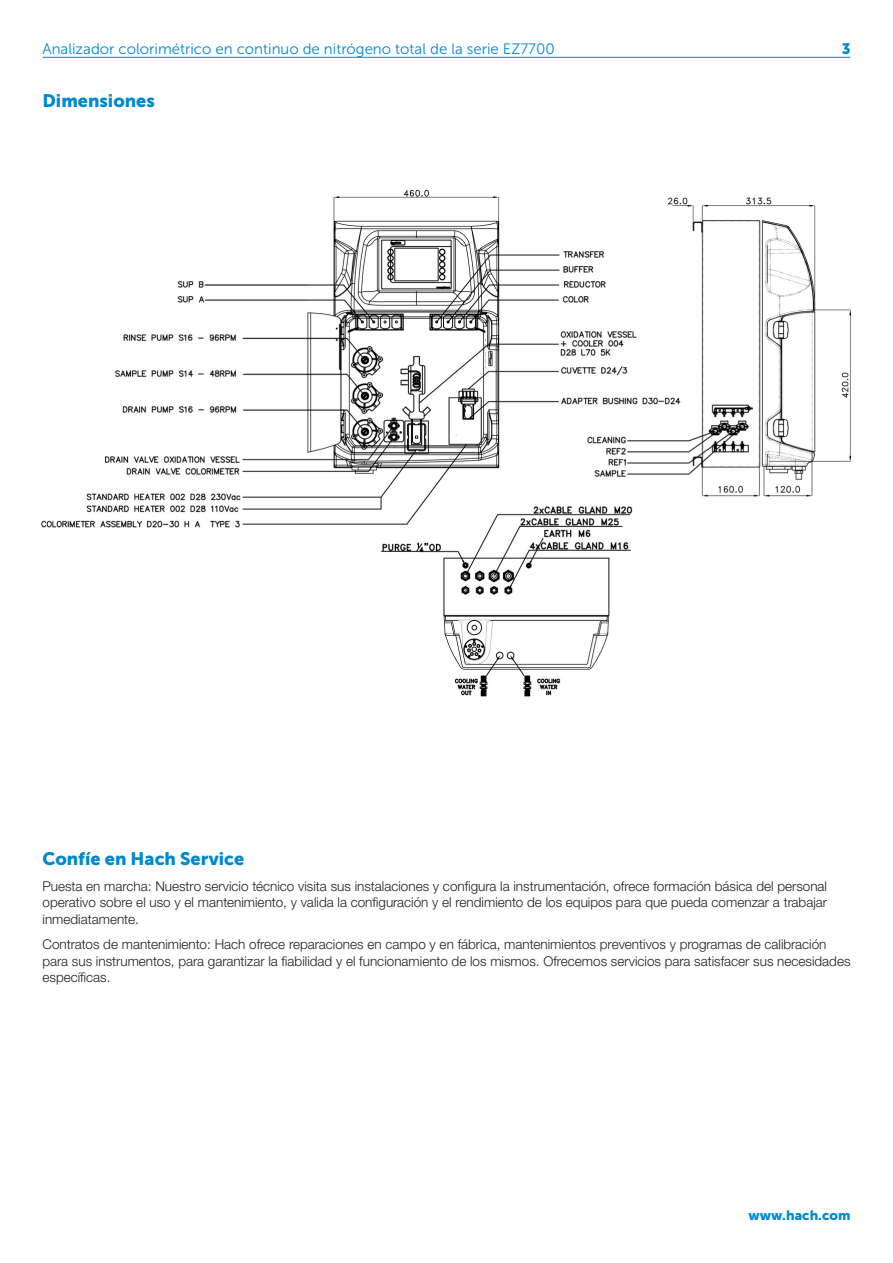
<style>
.page{position:relative;width:893px;height:1263px;background:#fff}
.page>*{position:absolute;margin:0;border:0;box-sizing:border-box;transform-origin:0 0}
.Head_2{font:18px "Museo Sans 900";color:#0089cf}
.Head_3{font:15px "Museo Sans 300";color:#0089cf}
.Head_3-2{font:15px "Museo Sans 900";color:#0089cf}
.Text_1{font:300 13.5px/16.5px "Helvetica Neue LTW1 G";color:#231f20;text-align:justify}
.Text_1_Color{font:13.5px "Museo Sans 900";color:#0089cf}
</style>
<div class="page">
<img style="left:41px;top:189px;width:811px;height:508px">
<hr style="left:43px;top:57px;width:807px;height:1px;background:#0089cf">
<p class="Head_3" style="left:43px;top:41px;width:514px">Analizador colorimétrico en continuo de nitrógeno total de la serie EZ7700</p>
<p class="Head_3-2" style="left:842px;top:40px;width:10px">3</p>
<p class="Head_2" style="left:43px;top:91px;width:114px">Dimensiones</p>
<p class="Head_2" style="left:43px;top:848px;width:203px">Confíe en Hach Service</p>
<p class="Text_1" style="left:43px;top:877px;width:786px">Puesta en marcha: Nuestro servicio técnico visita sus instalaciones y configura la instrumentación, ofrece formación básica del personal operativo sobre el uso y el mantenimiento, y valida la configuración y el rendimiento de los equipos para que pueda comenzar a trabajar inmediatamente.</p>
<p class="Text_1" style="left:43px;top:936px;width:809px;text-align:left">Contratos de mantenimiento: Hach ofrece reparaciones en campo y en fábrica, mantenimientos preventivos y programas de calibración para sus instrumentos, para garantizar la fiabilidad y el funcionamiento de los mismos. Ofrecemos servicios para satisfacer sus necesidades específicas.</p>
<p class="Text_1_Color" style="left:748px;top:1208px;width:104px">www.hach.com</p>
</div>
